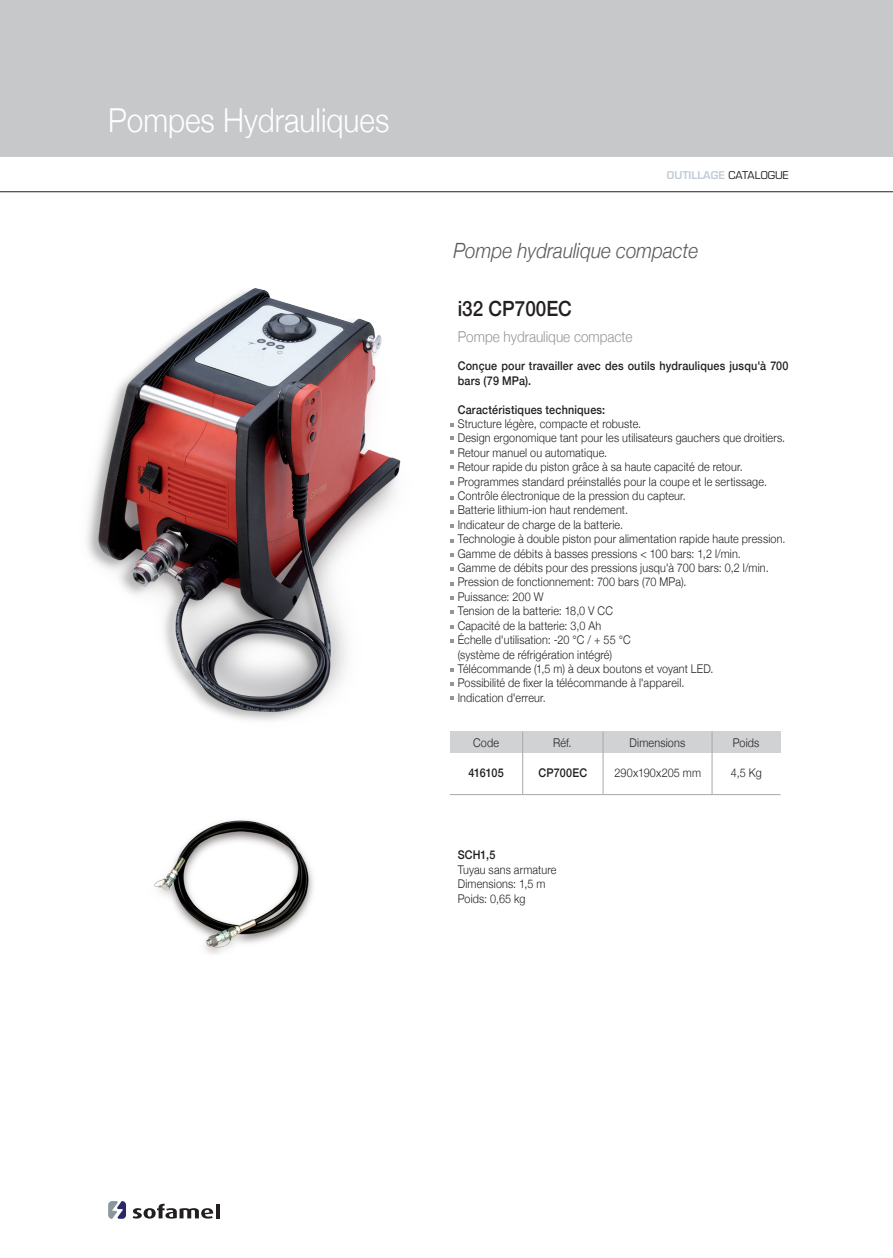
<style>
.page{position:relative;width:893px;height:1258px;background:#fff}
.page>*{position:absolute;margin:0;border:0;box-sizing:border-box;transform-origin:0 0}
.t1{font:300 33px "Helvetica Neue";color:#fff;scale:.9 1}
.t2{font:italic 300 21px "Helvetica Neue";color:#57585a;scale:.9 1}
.t3{font:500 21px "Helvetica Neue";color:#231f20;scale:.9 1}
.t4{font:300 15px "Helvetica Neue";color:#939598;scale:.9 1}
.t5{font:300 12px/14.4px "Helvetica Neue";letter-spacing:.015em;color:#231f20;scale:.9 1}
.t6{font:500 12px/14.4px "Helvetica Neue";letter-spacing:.015em;color:#231f20;scale:.9 1}
.t7{font:600 10.5px "Eurostile";color:#c2ccd7}
.s1{font-weight:400;color:#231f20}
</style>
<div class="page">
<svg style="left:133px;top:1203px;width:80px;height:15px"></svg>
<svg style="left:216px;top:1204px;width:3px;height:14px"></svg>
<svg style="left:108px;top:1201px;width:18px;height:18px"></svg>
<div style="left:0;top:0;width:893px;height:157px;background:#c7c8ca"></div>
<hr style="left:0;top:191px;width:893px;height:1px;background:#231f20">
<img style="left:154px;top:820px;width:159px;height:134px">
<img style="left:86px;top:288px;width:315px;height:433px">
<hr style="left:450px;top:794px;width:330px;height:1px;background:#a8a9ad">
<div style="left:450px;top:731px;width:330px;height:22px;background:#d1d2d4"></div>
<hr style="left:522px;top:731px;width:1px;height:63px;background:#a8a9ad">
<hr style="left:603px;top:731px;width:1px;height:63px;background:#a8a9ad">
<hr style="left:712px;top:731px;width:1px;height:63px;background:#a8a9ad">
<svg style="left:450px;top:423px;width:3px;height:4px"></svg>
<svg style="left:450px;top:436px;width:3px;height:4px"></svg>
<svg style="left:450px;top:450px;width:3px;height:4px"></svg>
<svg style="left:450px;top:481px;width:3px;height:4px"></svg>
<svg style="left:450px;top:567px;width:3px;height:4px"></svg>
<svg style="left:450px;top:596px;width:3px;height:4px"></svg>
<svg style="left:450px;top:639px;width:3px;height:4px"></svg>
<svg style="left:450px;top:682px;width:3px;height:4px"></svg>
<svg style="left:450px;top:510px;width:3px;height:4px"></svg>
<svg style="left:450px;top:465px;width:3px;height:4px"></svg>
<svg style="left:450px;top:496px;width:3px;height:4px"></svg>
<svg style="left:450px;top:553px;width:3px;height:4px"></svg>
<svg style="left:450px;top:610px;width:3px;height:4px"></svg>
<svg style="left:450px;top:696px;width:3px;height:4px"></svg>
<svg style="left:450px;top:524px;width:3px;height:4px"></svg>
<h1 class="t1" style="left:108px;top:94px;width:314px">Pompes Hydrauliques</h1>
<p class="t7" style="left:667px;top:169px;width:123px">OUTILLAGE <span class="s1">CATALOGUE</span></p>
<h2 class="t2" style="left:453px;top:234px;width:273px">Pompe hydraulique compacte</h2>
<h2 class="t3" style="left:458px;top:292px;width:128px">i32 CP700EC</h2>
<p class="t4" style="left:458px;top:324px;width:196px">Pompe hydraulique compacte</p>
<p class="t6" style="left:458px;top:358px;width:369px">Conçue pour travailler avec des outils hydrauliques jusqu'à 700 bars (79 MPa).</p>
<p class="t6" style="left:458px;top:401px;width:165px">Caractéristiques techniques:</p>
<p class="t5" style="left:458px;top:416px;width:366px">Structure légère, compacte et robuste.<br>Design ergonomique tant pour les utilisateurs gauchers que droitiers.<br>Retour manuel ou automatique.<br>Retour rapide du piston grâce à sa haute capacité de retour.<br>Programmes standard préinstallés pour la coupe et le sertissage.<br>Contrôle électronique de la pression du capteur.<br>Batterie lithium-ion haut rendement.<br>Indicateur de charge de la batterie.<br>Technologie à double piston pour alimentation rapide haute pression.<br>Gamme de débits à basses pressions &lt; 100 bars: 1,2 l/min.<br>Gamme de débits pour des pressions jusqu'à 700 bars: 0,2 l/min.<br>Pression de fonctionnement: 700 bars (70 MPa).<br>Puissance: 200 W<br>Tension de la batterie: 18,0 V CC<br>Capacité de la batterie: 3,0 Ah<br>Échelle d'utilisation: -20 °C / + 55 °C<br>(système de réfrigération intégré)<br>Télécommande (1,5 m) à deux boutons et voyant LED.<br>Possibilité de fixer la télécommande à l'appareil.<br>Indication d'erreur.</p>
<p class="t5" style="left:473px;top:734px;width:30px">Code</p>
<p class="t6" style="left:468px;top:764px;width:41px">416105</p>
<p class="t6" style="left:538px;top:764px;width:55px">CP700EC</p>
<p class="t5" style="left:614px;top:764px;width:97px">290x190x205 mm</p>
<p class="t5" style="left:731px;top:764px;width:36px">4,5 Kg</p>
<p class="t5" style="left:553px;top:734px;width:22px">Réf.</p>
<p class="t5" style="left:629px;top:734px;width:63px">Dimensions</p>
<p class="t5" style="left:733px;top:734px;width:31px">Poids</p>
<p class="t6" style="left:458px;top:847px;width:43px">SCH1,5</p>
<p class="t5" style="left:458px;top:861px;width:111px">Tuyau sans armature<br>Dimensions: 1,5 m<br>Poids: 0,65 kg</p>
</div>
